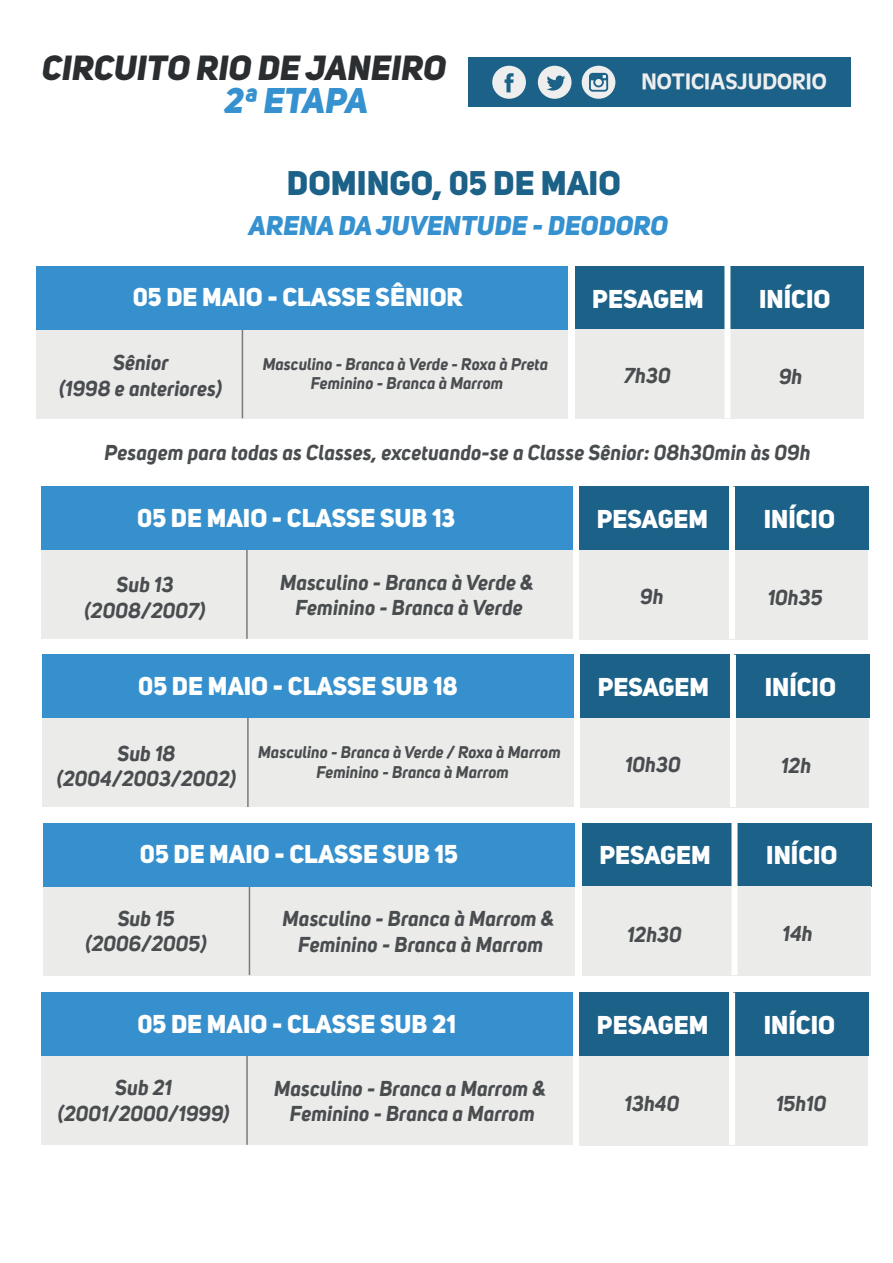
<style>
.page{position:relative;width:893px;height:1263px;background:#fff}
.page>*{position:absolute;margin:0;border:0;box-sizing:border-box;transform-origin:0 0}
.t1{font:35.4px "Uni Sans Heavy Italic CAPS";color:#3591cf}
.t2{font:34.5px "Uni Sans Heavy Italic CAPS";color:#2a2e31}
.t3{font:33.75px "Uni Sans Heavy CAPS";color:#1c6188}
.t4{font:26.85px "Uni Sans Heavy Italic CAPS";color:#3591cf}
.t5{font:25.5px "Uni Sans Heavy CAPS";color:#fff}
.t6{font:23.1px "Antigoni Med";color:#edeeed}
.t7{font:italic 700 21px/25.2px "Uni Sans";color:#4a4d4f;text-align:center}
.t8{font:italic 700 16.5px/19.8px "Uni Sans";color:#4a4d4f;text-align:center}
</style>
<div class="page">
<div style="left:468px;top:57px;width:383px;height:50px;background:#1c6188"></div>
<svg style="left:492px;top:66px;width:34px;height:33px"></svg>
<svg style="left:582px;top:66px;width:33px;height:33px"></svg>
<svg style="left:538px;top:66px;width:33px;height:33px"></svg>
<div style="left:37px;top:329px;width:531px;height:89px;background:#ebebea"></div>
<div style="left:729px;top:266px;width:135px;height:63px;background:#1c6188"></div>
<hr style="left:242px;top:288px;width:1px;height:130px;background:#787b7d">
<div style="left:37px;top:266px;width:531px;height:63px;background:#3790ce"></div>
<div style="left:575px;top:266px;width:149px;height:63px;background:#1c6188"></div>
<div style="left:575px;top:330px;width:289px;height:89px;background:#ebebea"></div>
<div style="left:724px;top:266px;width:6px;height:152px;background:#fff"></div>
<div style="left:41px;top:550px;width:531px;height:89px;background:#ebebea"></div>
<div style="left:733px;top:486px;width:135px;height:64px;background:#1c6188"></div>
<hr style="left:246px;top:509px;width:2px;height:130px;background:#787b7d">
<div style="left:41px;top:486px;width:531px;height:64px;background:#3790ce"></div>
<div style="left:579px;top:486px;width:150px;height:64px;background:#1c6188"></div>
<div style="left:579px;top:550px;width:289px;height:89px;background:#ebebea"></div>
<div style="left:729px;top:486px;width:6px;height:153px;background:#fff"></div>
<div style="left:42px;top:718px;width:531px;height:89px;background:#ebebea"></div>
<div style="left:734px;top:655px;width:135px;height:63px;background:#1c6188"></div>
<hr style="left:247px;top:677px;width:2px;height:130px;background:#787b7d">
<div style="left:42px;top:655px;width:531px;height:63px;background:#3790ce"></div>
<div style="left:580px;top:655px;width:150px;height:63px;background:#1c6188"></div>
<div style="left:580px;top:718px;width:289px;height:89px;background:#ebebea"></div>
<div style="left:730px;top:655px;width:6px;height:152px;background:#fff"></div>
<div style="left:44px;top:886px;width:531px;height:89px;background:#ebebea"></div>
<div style="left:736px;top:823px;width:135px;height:63px;background:#1c6188"></div>
<hr style="left:249px;top:845px;width:1px;height:130px;background:#787b7d">
<div style="left:44px;top:823px;width:531px;height:63px;background:#3790ce"></div>
<div style="left:582px;top:823px;width:149px;height:63px;background:#1c6188"></div>
<div style="left:582px;top:886px;width:289px;height:90px;background:#ebebea"></div>
<div style="left:731px;top:823px;width:6px;height:152px;background:#fff"></div>
<div style="left:41px;top:1056px;width:531px;height:89px;background:#ebebea"></div>
<div style="left:734px;top:992px;width:135px;height:64px;background:#1c6188"></div>
<hr style="left:246px;top:1015px;width:2px;height:130px;background:#787b7d">
<div style="left:41px;top:992px;width:531px;height:64px;background:#3790ce"></div>
<div style="left:579px;top:992px;width:150px;height:64px;background:#1c6188"></div>
<div style="left:579px;top:1056px;width:289px;height:89px;background:#ebebea"></div>
<div style="left:729px;top:992px;width:6px;height:153px;background:#fff"></div>
<h2 class="t2" style="left:42px;top:47px;width:406px">CIRCUITO RIO DE JANEIRO</h2>
<h1 class="t1" style="left:224px;top:79px;width:145px">2ª ETAPA</h1>
<p class="t6" style="left:641px;top:66px;width:187px">NOTICIASJUDORIO</p>
<h3 class="t3" style="left:287px;top:162px;width:335px">DOMINGO, 05 DE MAIO</h3>
<p class="t4" style="left:249px;top:209px;width:421px">ARENA DA JUVENTUDE - DEODORO</p>
<p class="t5" style="left:133px;top:281px;width:332px">05 DE MAIO - CLASSE SÊNIOR</p>
<p class="t5" style="left:592px;top:282px;width:113px">PESAGEM</p>
<p class="t5" style="left:759px;top:282px;width:73px">INÍCIO</p>
<p class="t7" style="left:59px;top:350px;width:164px">Sênior<br>(1998 e anteriores)</p>
<p class="t8" style="left:263px;top:354px;width:287px">Masculino - Branca à Verde - Roxa à Preta<br>Feminino - Branca à Marrom</p>
<p class="t7" style="left:624px;top:363px;width:48px">7h30</p>
<p class="t7" style="left:779px;top:364px;width:25px">9h</p>
<p class="t7" style="left:104px;top:440px;width:708px">Pesagem para todas as Classes, excetuando-se a Classe Sênior: 08h30min às 09h</p>
<p class="t5" style="left:137px;top:501px;width:320px">05 DE MAIO - CLASSE SUB 13</p>
<p class="t5" style="left:597px;top:503px;width:113px">PESAGEM</p>
<p class="t5" style="left:764px;top:503px;width:73px">INÍCIO</p>
<p class="t7" style="left:85px;top:572px;width:123px">Sub 13 (2008/2007)</p>
<p class="t7" style="left:280px;top:570px;width:256px">Masculino - Branca à Verde &amp;<br>Feminino - Branca à Verde</p>
<p class="t7" style="left:640px;top:583px;width:25px">9h</p>
<p class="t7" style="left:768px;top:585px;width:56px">10h35</p>
<p class="t5" style="left:138px;top:670px;width:321px">05 DE MAIO - CLASSE SUB 18</p>
<p class="t5" style="left:598px;top:671px;width:113px">PESAGEM</p>
<p class="t5" style="left:765px;top:671px;width:73px">INÍCIO</p>
<p class="t7" style="left:57px;top:740px;width:181px">Sub 18 (2004/2003/2002)</p>
<p class="t8" style="left:258px;top:742px;width:304px">Masculino - Branca à Verde / Roxa à Marrom<br>Feminino - Branca à Marrom</p>
<p class="t7" style="left:625px;top:752px;width:57px">10h30</p>
<p class="t7" style="left:781px;top:753px;width:32px">12h</p>
<p class="t5" style="left:140px;top:838px;width:320px">05 DE MAIO - CLASSE SUB 15</p>
<p class="t5" style="left:599px;top:839px;width:113px">PESAGEM</p>
<p class="t5" style="left:766px;top:839px;width:73px">INÍCIO</p>
<p class="t7" style="left:85px;top:905px;width:123px">Sub 15 (2006/2005)</p>
<p class="t7" style="left:283px;top:906px;width:274px">Masculino - Branca à Marrom &amp;<br>Feminino - Branca à Marrom</p>
<p class="t7" style="left:627px;top:921px;width:56px">12h30</p>
<p class="t7" style="left:783px;top:921px;width:32px">14h</p>
<p class="t5" style="left:137px;top:1007px;width:320px">05 DE MAIO - CLASSE SUB 21</p>
<p class="t5" style="left:597px;top:1009px;width:113px">PESAGEM</p>
<p class="t5" style="left:764px;top:1009px;width:73px">INÍCIO</p>
<p class="t7" style="left:58px;top:1075px;width:173px">Sub 21 (2001/2000/1999)</p>
<p class="t7" style="left:274px;top:1076px;width:274px">Masculino - Branca a Marrom &amp;<br>Feminino - Branca a Marrom</p>
<p class="t7" style="left:625px;top:1091px;width:56px">13h40</p>
<p class="t7" style="left:776px;top:1091px;width:52px">15h10</p>
</div>
